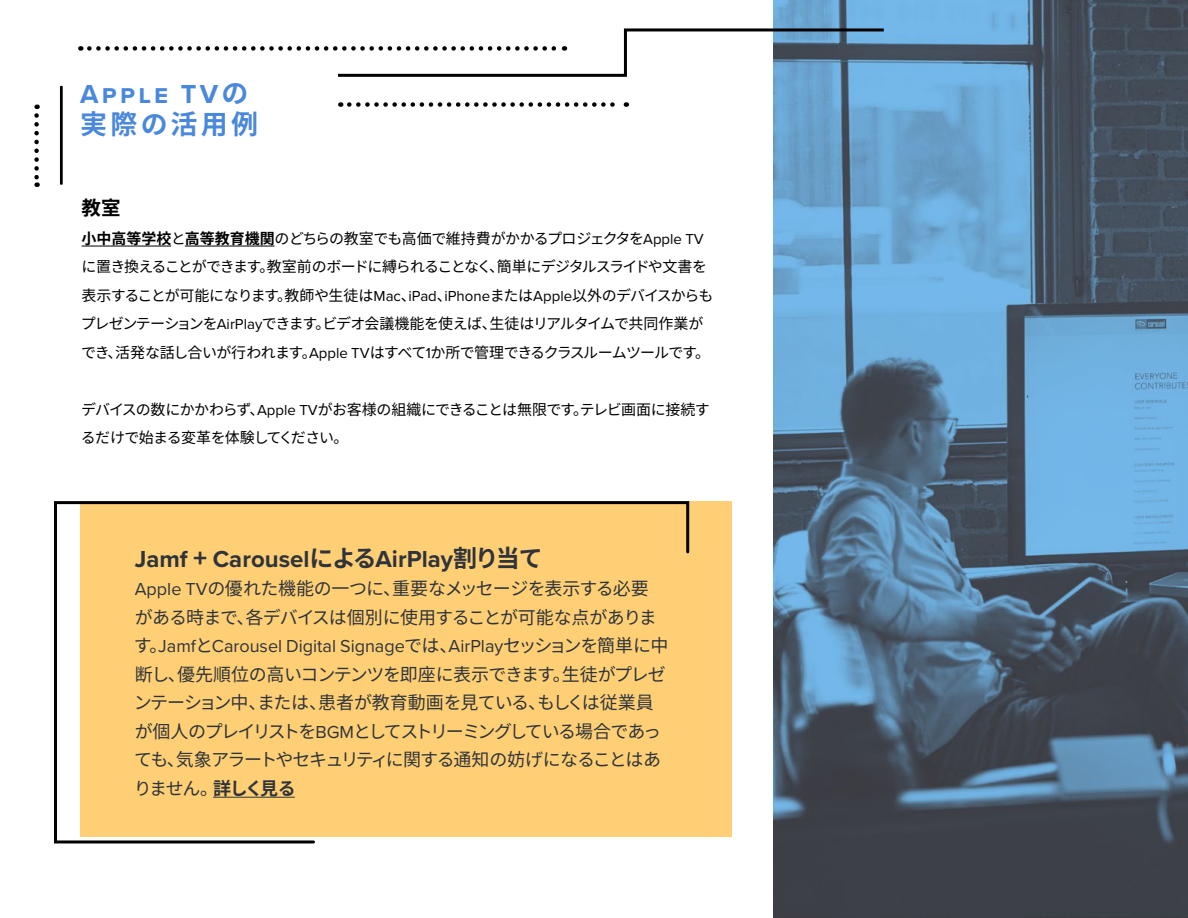
<style>
.page{position:relative;width:1188px;height:918px;background:#fff}
.page>*{position:absolute;margin:0;border:0;box-sizing:border-box;transform-origin:0 0}
.t1{font:700 27px "Proxima Nova";letter-spacing:.12em;color:#4a88db}
.t2{font:700 27px "Noto Sans CJ Kjp";letter-spacing:.12em;color:#4a88db}
.t3{font:700 24px "Proxima Nova";color:#2f343a}
.t4{font:700 19.5px "Noto Sans CJ Kjp";color:#000}
.t5{font:18px/28.5px "Noto Sans CJ Kjp";letter-spacing:-.055em;color:#2f343a}
.t6{font:18px/28.5px "Noto Sans CJ Kjp";letter-spacing:-.03em;color:#2f343a}
.t7{font:18px "Proxima Nova";color:#2f343a}
.t8{font:15px/28.5px "Noto Sans CJ Kjp";letter-spacing:-.055em;color:#000}
.s1{font-family:"Noto Sans CJ Kjp"}
.s2{font-weight:700}
.s3{font-family:"Proxima Nova"}
</style>
<div class="page">
<img style="left:773px;top:0;width:415px;height:918px">
<svg style="left:349px;top:102px;width:278px;height:5px"></svg>
<svg style="left:60px;top:86px;width:3px;height:99px"></svg>
<svg style="left:34px;top:115px;width:5px;height:72px"></svg>
<hr style="left:82px;top:246px;width:89px;height:1px;background:#000">
<hr style="left:185px;top:246px;width:90px;height:1px;background:#000">
<svg style="left:89px;top:27px;width:798px;height:51px"></svg>
<div style="left:80px;top:502px;width:651px;height:335px;background:#ffcf75"></div>
<svg style="left:54px;top:501px;width:637px;height:343px"></svg>
<h1 class="t1" style="left:80px;top:74px;width:170px">Apple TV<span class="s1">の</span></h1>
<h1 class="t2" style="left:80px;top:109px;width:179px">実際の活用例</h1>
<h3 class="t4" style="left:82px;top:197px;width:40px">教室</h3>
<p class="t8" style="left:81px;top:224px;width:634px"><span class="s2">小中高等学校</span>と<span class="s2">高等教育機関</span>のどちらの教室でも高価で維持費がかかるプロジェクタを<span class="s3">Apple TV</span>に置き換えることができます。教室前のボードに縛られることなく、簡単にデジタルスライドや文書を表示することが可能になります。教師や生徒は<span class="s3">Mac</span>、<span class="s3">iPad</span>、<span class="s3">iPhone</span>または<span class="s3">Apple</span>以外のデバイスからもプレゼンテーションを<span class="s3">AirPlay</span>できます。ビデオ会議機能を使えば、生徒はリアルタイムで共同作業ができ、活発な話し合いが行われます。<span class="s3">Apple TV</span>はすべて<span class="s3">1</span>か所で管理できるクラスルームツールです。</p>
<p class="t8" style="left:81px;top:395px;width:630px">デバイスの数にかかわらず、<span class="s3">Apple TV</span>がお客様の組織にできることは無限です。テレビ画面に接続するだけで始まる変革を体験してください。</p>
<h2 class="t3" style="left:135px;top:541px;width:410px">Jamf <span class="s1">+</span> Carousel<span class="s1">による</span>AirPlay<span class="s1">割り当て</span></h2>
<p class="t6" style="left:135px;top:575px;width:524px"><span class="s3">Apple TV</span>の優れた機能の一つに、重要なメッセージを表示する必要がある時まで、各デバイスは個別に使用することが可能な点がありま</p>
<p class="t7" style="left:134px;top:633px;width:536px"><span class="s1">す。</span>Jamf<span class="s1">と</span>Carousel Digital Signage<span class="s1">では、</span>AirPlay<span class="s1">セッションを簡単に中</span></p>
<p class="t5" style="left:134px;top:660px;width:534px">断し、優先順位の高いコンテンツを即座に表示できます。生徒がプレゼンテーション中、または、患者が教育動画を見ている、もしくは従業員が個人のプレイリストを<span class="s3">BGM</span>としてストリーミングしている場合であっても、気象アラートやセキュリティに関する通知の妨げになることはありません。<span class="s2">詳しく見る</span></p>
</div>
